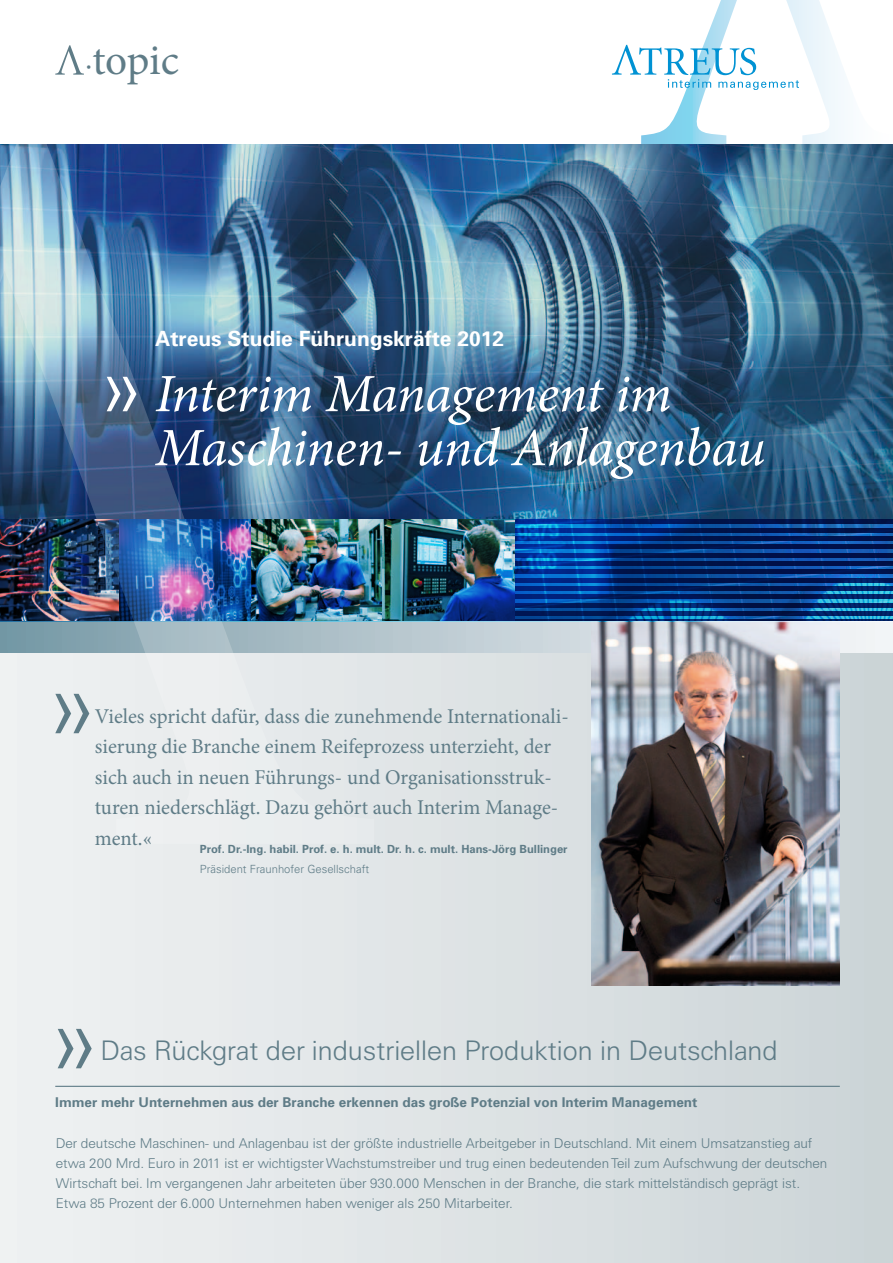
<style>
.page{position:relative;width:893px;height:1263px;background:#fff}
.page>*{position:absolute;margin:0;border:0;box-sizing:border-box;transform-origin:0 0}
.t1{font:italic 54px/54px "Minion Pro";letter-spacing:-.01em;color:#fff}
.t2{font:43.35px "Minion Pro";letter-spacing:-.01em;color:#5f7c87}
.t3{font:300 27px "Univers S";color:#5f7c87}
.t4{font:21px/30.3px "Minion Pro";color:#5f7c87}
.t5{font:700 21px "Univers";color:#fff}
.t6{font:300 13.5px/20.2px "Univers S";color:#5f7c87}
.t7{font:700 13.5px "Univers";color:#5f7c87}
.t8{font:700 11.25px "Univers";color:#5f7c87}
.t9{font:300 11.25px "Univers";color:#5f7c87}
.s1{font-size:29.85px}
</style>
<div class="page">
<svg style="left:612px;top:0;width:281px;height:145px"></svg>
<svg style="left:55px;top:45px;width:29px;height:30px"></svg>
<img style="left:374px;top:145px;width:519px;height:375px">
<div style="left:0;top:651px;width:893px;height:612px;background:linear-gradient(to right,#f0f2f3,#ccd4d7)"></div>
<svg style="left:374px;top:621px;width:519px;height:31px"></svg>
<img style="left:0;top:144px;width:374px;height:700px">
<svg style="left:55px;top:694px;width:34px;height:39px"></svg>
<svg style="left:58px;top:1029px;width:34px;height:39px"></svg>
<hr style="left:55px;top:1086px;width:785px;height:1px;background:#5f7c87">
<img style="left:591px;top:621px;width:249px;height:365px">
<svg style="left:107px;top:377px;width:29px;height:34px"></svg>
<img style="left:0;top:520px;width:893px;height:101px">
<h2 class="t2" style="left:86px;top:31px;width:95px"><span class="s1">·</span>topic</h2>
<h3 class="t5" style="left:155px;top:326px;width:350px">Atreus Studie Führungskräfte 2012</h3>
<h1 class="t1" style="left:155px;top:367px;width:612px">Interim Management im<br>Maschinen- und Anlagenbau</h1>
<h3 class="t4" style="left:95px;top:701px;width:475px">Vieles spricht dafür, dass die zunehmende Internationali&shy;sierung die Branche einem Reifeprozess unterzieht, der sich auch in neuen Führungs- und Organisationsstruk&shy;turen niederschlägt. Dazu gehört auch Interim Manage&shy;ment.«</h3>
<p class="t8" style="left:200px;top:842px;width:369px">Prof. Dr.-Ing. habil. Prof. e. h. mult. Dr. h. c. mult. Hans-Jörg Bullinger</p>
<p class="t9" style="left:200px;top:862px;width:171px">Präsident Fraunhofer Gesellschaft</p>
<h3 class="t3" style="left:101px;top:1035px;width:679px">Das Rückgrat der industriellen Produktion in Deutschland</h3>
<p class="t7" style="left:55px;top:1094px;width:644px">Immer mehr Unternehmen aus der Branche erkennen das große Potenzial von Interim Management</p>
<p class="t6" style="left:56px;top:1133px;width:773px">Der deutsche Maschinen- und Anlagenbau ist der größte industrielle Arbeitgeber in Deutschland. Mit einem Umsatzanstieg auf etwa 200 Mrd. Euro in 2011 ist er wichtigster Wachstumstreiber und trug einen bedeutenden Teil zum Aufschwung der deutschen Wirtschaft bei. Im vergangenen Jahr arbeiteten über 930.000 Menschen in der Branche, die stark mittelständisch geprägt ist.<br>Etwa 85 Prozent der 6.000 Unternehmen haben weniger als 250 Mitarbeiter.</p>
</div>
